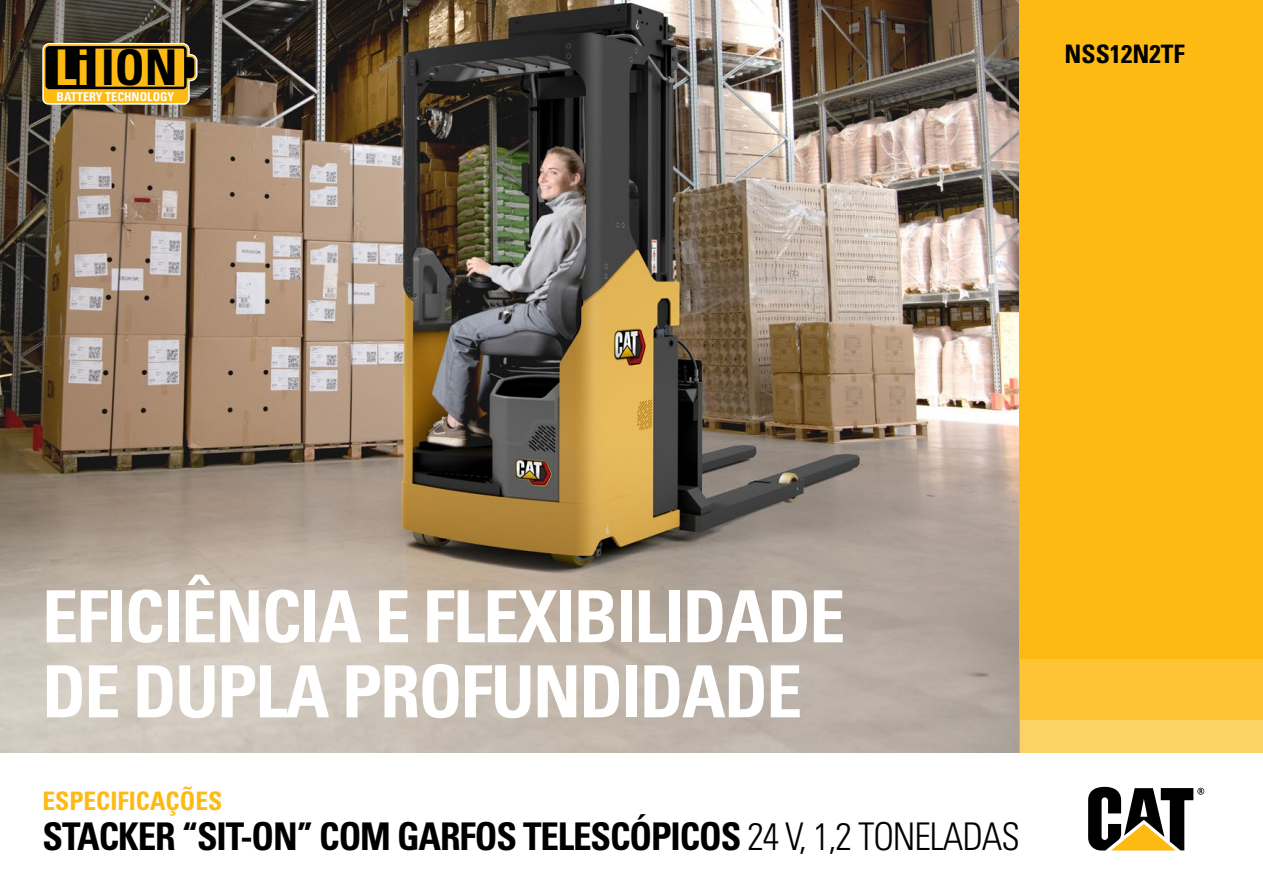
<style>
.page{position:relative;width:1263px;height:893px;background:#fff}
.page>*{position:absolute;margin:0;border:0;box-sizing:border-box;transform-origin:0 0}
.t1{font:72px/75px "Univers LTCYR 67 Bold Cond";letter-spacing:-.025em;color:#fff}
.t2{font:700 condensed 49.2px "Univers";color:#000}
.t3{font:38.25px "Univers LTCYR 67 Bold Cond";letter-spacing:-.03em;color:#000}
.t4{font:25.5px "Univers LTCYR 67 Bold Cond";color:#fdba12}
.t5{font:25.5px "Univers LTCYR 67 Bold Cond";color:#000}
.t6{font:700 condensed 12.15px "Univers";color:#fff}
.s1{color:#fdba12}
.s2{font-family:"Univers LTCYR 47 Light Cond"}
</style>
<div class="page">
<img style="left:0;top:0;width:1019px;height:753px">
<svg style="left:1088px;top:787px;width:116px;height:63px"></svg>
<div style="left:1019px;top:0;width:244px;height:658px;background:#fdba12"></div>
<div style="left:1019px;top:658px;width:244px;height:62px;background:#fdc436"></div>
<div style="left:1019px;top:720px;width:244px;height:33px;background:#fdd265"></div>
<svg style="left:42px;top:43px;width:155px;height:62px;background:#aa811b"></svg>
<p class="t2" style="left:55px;top:38px;width:125px"><span class="s1">Li</span> ION</p>
<p class="t6" style="left:57px;top:89px;width:119px">BATTERY TECHNOLOGY</p>
<p class="t5" style="left:1065px;top:38px;width:122px">NSS12N2TF</p>
<h1 class="t1" style="left:42px;top:578px;width:805px">EFICIÊNCIA E FLEXIBILIDADE<br>DE DUPLA PROFUNDIDADE</h1>
<p class="t4" style="left:43px;top:785px;width:181px">ESPECIFICAÇÕES</p>
<p class="t3" style="left:43px;top:813px;width:979px">STACKER “SIT-ON” COM GARFOS TELESCÓPICOS <span class="s2">24 V, 1,2 TONELADAS</span></p>
</div>
